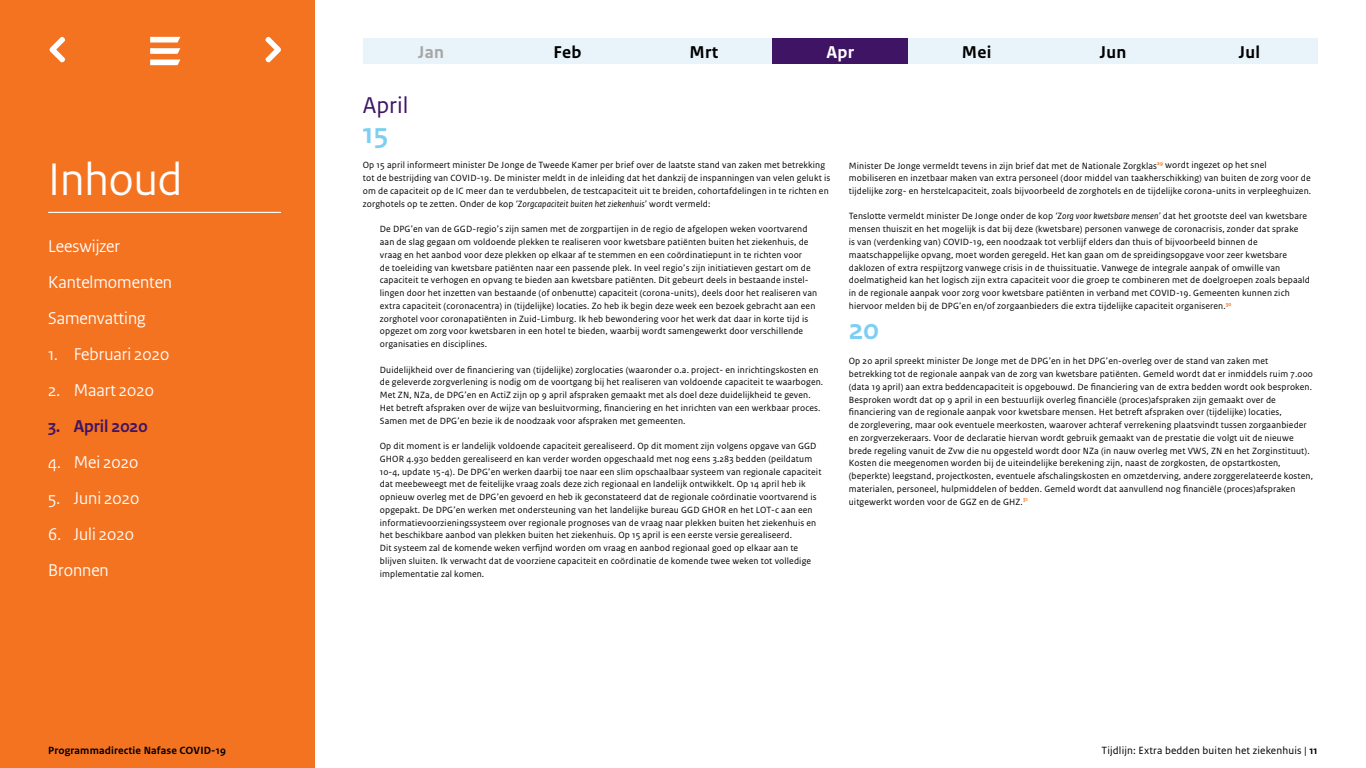
<style>
.page{position:relative;width:1366px;height:768px;background:#fff}
.page>*{position:absolute;margin:0;border:0;box-sizing:border-box;transform-origin:0 0}
.Kop_1{font:48px "Rijksoverheid Sans Heading";color:#fff}
.Dag{font:700 30px "Rijksoverheid Sans Heading";color:#7ccff2}
.Maand{font:24px "Rijksoverheid Sans Text";color:#3f1464}
.Kop_2_genummerd-1a{font:18px "Rijksoverheid Sans Heading";color:#fff}
.Kop_2{font:18px "Rijksoverheid Sans Heading";color:#fff}
.Maand_Zwart{font:700 18px "Rijksoverheid Sans Text";letter-spacing:.015em;color:#000}
.Kop_2_genummerd-1{font:700 18px "Rijksoverheid Sans Heading";color:#3f1464}
.Maand_Grijs{font:700 18px "Rijksoverheid Sans Text";color:#a6a6a6}
.Maand_Wit{font:700 18px "Rijksoverheid Sans Text";color:#fff}
.t1{font:11px "Rijksoverheid Sans Text";letter-spacing:.015em;color:#000}
.t2{font:700 11px "Rijksoverheid Sans Text";letter-spacing:.015em;color:#000}
.Plat{font:9.5px/12.8px "Rijksoverheid Sans Text";letter-spacing:.015em;color:#000}
.Plat_Inspring{font:9.5px/12.8px "Rijksoverheid Sans Text";letter-spacing:.015em;color:#000}
.s1{font-style:italic}
.s2{font-weight:700}
</style>
<div class="page">
<div style="left:0;top:0;width:315px;height:768px;background:#f47321"></div>
<hr style="left:48px;top:212px;width:233px;height:1px;background:#fff">
<svg style="left:150px;top:37px;width:30px;height:17px"></svg>
<svg style="left:150px;top:60px;width:30px;height:5px"></svg>
<svg style="left:49px;top:36px;width:16px;height:27px"></svg>
<svg style="left:265px;top:36px;width:16px;height:27px"></svg>
<div style="left:363px;top:38px;width:136px;height:26px;background:#e9f4fa"></div>
<div style="left:499px;top:38px;width:137px;height:26px;background:#e9f4fa"></div>
<div style="left:636px;top:38px;width:136px;height:26px;background:#e9f4fa"></div>
<div style="left:772px;top:38px;width:137px;height:26px;background:#3f1464"></div>
<div style="left:909px;top:38px;width:136px;height:26px;background:#e9f4fa"></div>
<div style="left:1045px;top:38px;width:136px;height:26px;background:#e9f4fa"></div>
<div style="left:1181px;top:38px;width:137px;height:26px;background:#e9f4fa"></div>
<h1 class="Kop_1" style="left:48px;top:152px;width:136px">Inhoud</h1>
<h2 class="Kop_2" style="left:48px;top:236px;width:73px">Leeswijzer</h2>
<h2 class="Kop_2" style="left:48px;top:272px;width:125px">Kantelmomenten</h2>
<h2 class="Kop_2" style="left:48px;top:308px;width:99px">Samenvatting</h2>
<h2 class="Kop_2_genummerd-1a" style="left:48px;top:344px;width:123px">1. Februari 2020</h2>
<h2 class="Kop_2_genummerd-1a" style="left:48px;top:380px;width:107px">2. Maart 2020</h2>
<h2 class="Kop_2_genummerd-1" style="left:48px;top:416px;width:101px">3. April 2020</h2>
<h2 class="Kop_2_genummerd-1a" style="left:48px;top:452px;width:92px">4. Mei 2020</h2>
<h2 class="Kop_2_genummerd-1a" style="left:48px;top:488px;width:93px">5. Juni 2020</h2>
<h2 class="Kop_2_genummerd-1a" style="left:48px;top:524px;width:87px">6. Juli 2020</h2>
<h2 class="Kop_2" style="left:48px;top:560px;width:62px">Bronnen</h2>
<p class="Maand_Grijs" style="left:418px;top:42px;width:27px">Jan</p>
<p class="Maand_Zwart" style="left:554px;top:42px;width:29px">Feb</p>
<p class="Maand_Zwart" style="left:690px;top:42px;width:30px">Mrt</p>
<p class="Maand_Wit" style="left:826px;top:42px;width:29px">Apr</p>
<p class="Maand_Zwart" style="left:962px;top:42px;width:31px">Mei</p>
<p class="Maand_Zwart" style="left:1100px;top:42px;width:28px">Jun</p>
<p class="Maand_Zwart" style="left:1239px;top:42px;width:23px">Jul</p>
<h1 class="Maand" style="left:363px;top:91px;width:47px">April</h1>
<h2 class="Dag" style="left:363px;top:116px;width:27px">15</h2>
<p class="Plat" style="left:363px;top:159px;width:469px">Op 15 april informeert minister De Jonge de Tweede Kamer per brief over de laatste stand van zaken met betrekking tot de bestrijding van COVID-19. De minister meldt in de inleiding dat het dankzij de inspanningen van velen gelukt is om de capaciteit op de IC meer dan te verdubbelen, de testcapaciteit uit te breiden, cohortafdelingen in te richten en zorghotels op te zetten. Onder de kop <span class="s1">‘Zorgcapaciteit buiten het ziekenhuis’</span> wordt vermeld:</p>
<h1 class="Plat_Inspring" style="left:380px;top:223px;width:439px">De DPG’en van de GGD-regio’s zijn samen met de zorgpartijen in de regio de afgelopen weken voortvarend aan de slag gegaan om voldoende plekken te realiseren voor kwetsbare patiënten buiten het ziekenhuis, de vraag en het aanbod voor deze plekken op elkaar af te stemmen en een coördinatiepunt in te richten voor<br>de toeleiding van kwetsbare patiënten naar een passende plek. In veel regio’s zijn initiatieven gestart om de capaciteit te verhogen en opvang te bieden aan kwetsbare patiënten. Dit gebeurt deels in bestaande instel&shy;lingen door het inzetten van bestaande (of onbenutte) capaciteit (corona-units), deels door het realiseren van extra capaciteit (coronacentra) in (tijdelijke) locaties. Zo heb ik begin deze week een bezoek gebracht aan een zorghotel voor coronapatiënten in Zuid-Limburg. Ik heb bewondering voor het werk dat daar in korte tijd is opgezet om zorg voor kwetsbaren in een hotel te bieden, waarbij wordt samengewerkt door verschillende organisaties en disciplines.</h1>
<h1 class="Plat_Inspring" style="left:380px;top:363px;width:445px">Duidelijkheid over de financiering van (tijdelijke) zorglocaties (waaronder o.a. project- en inrichtingskosten en de geleverde zorgverlening is nodig om de voortgang bij het realiseren van voldoende capaciteit te waarbogen.</h1>
<h1 class="Plat_Inspring" style="left:380px;top:389px;width:442px">Met ZN, NZa, de DPG’en en ActiZ zijn op 9 april afspraken gemaakt met als doel deze duidelijkheid te geven.<br>Het betreft afspraken over de wijze van besluitvorming, financiering en het inrichten van een werkbaar proces.<br>Samen met de DPG’en bezie ik de noodzaak voor afspraken met gemeenten.</h1>
<h1 class="Plat_Inspring" style="left:380px;top:440px;width:443px">Op dit moment is er landelijk voldoende capaciteit gerealiseerd. Op dit moment zijn volgens opgave van GGD GHOR 4.930 bedden gerealiseerd en kan verder worden opgeschaald met nog eens 3.283 bedden (peildatum 10-4, update 15-4). De DPG’en werken daarbij toe naar een slim opschaalbaar systeem van regionale capaciteit dat meebeweegt met de feitelijke vraag zoals deze zich regionaal en landelijk ontwikkelt. Op 14 april heb ik opnieuw overleg met de DPG’en gevoerd en heb ik geconstateerd dat de regionale coördinatie voortvarend is opgepakt. De DPG’en werken met ondersteuning van het landelijke bureau GGD GHOR en het LOT-c aan een informatievoorzieningssysteem over regionale prognoses van de vraag naar plekken buiten het ziekenhuis en het beschikbare aanbod van plekken buiten het ziekenhuis. Op 15 april is een eerste versie gerealiseerd.</h1>
<h1 class="Plat_Inspring" style="left:380px;top:542px;width:433px">Dit systeem zal de komende weken verfijnd worden om vraag en aanbod regionaal goed op elkaar aan te blijven sluiten. Ik verwacht dat de voorziene capaciteit en coördinatie de komende twee weken tot volledige implementatie zal komen.</h1>
<p class="Plat" style="left:849px;top:159px;width:464px">Minister De Jonge vermeldt tevens in zijn brief dat met de Nationale Zorgklas<sup>29</sup> wordt ingezet op het snel mobiliseren en inzetbaar maken van extra personeel (door middel van taakherschikking) van buiten de zorg voor de tijdelijke zorg- en herstelcapaciteit, zoals bijvoorbeeld de zorghotels en de tijdelijke corona-units in verpleeghuizen.</p>
<p class="Plat" style="left:849px;top:210px;width:460px">Tenslotte vermeldt minister De Jonge onder de kop <span class="s1">‘Zorg voor kwetsbare mensen’</span> dat het grootste deel van kwetsbare mensen thuiszit en het mogelijk is dat bij deze (kwetsbare) personen vanwege de coronacrisis, zonder dat sprake<br>is van (verdenking van) COVID-19, een noodzaak tot verblijf elders dan thuis of bijvoorbeeld binnen de maatschappelijke opvang, moet worden geregeld. Het kan gaan om de spreidingsopgave voor zeer kwetsbare</p>
<p class="Plat" style="left:849px;top:261px;width:433px">daklozen of extra respijtzorg vanwege crisis in de thuissituatie. Vanwege de integrale aanpak of omwille van</p>
<p class="Plat" style="left:849px;top:274px;width:463px">doelmatigheid kan het logisch zijn extra capaciteit voor die groep te combineren met de doelgroepen zoals bepaald in de regionale aanpak voor zorg voor kwetsbare patiënten in verband met COVID-19. Gemeenten kunnen zich</p>
<p class="Plat" style="left:849px;top:299px;width:384px">hiervoor melden bij de DPG’en en/of zorgaanbieders die extra tijdelijke capaciteit organiseren.<sup>30</sup></p>
<h2 class="Dag" style="left:849px;top:312px;width:32px">20</h2>
<p class="Plat" style="left:849px;top:355px;width:421px">Op 20 april spreekt minister De Jonge met de DPG’en in het DPG’en-overleg over de stand van zaken met</p>
<p class="Plat" style="left:849px;top:368px;width:466px">betrekking tot de regionale aanpak van de zorg van kwetsbare patiënten. Gemeld wordt dat er inmiddels ruim 7.000</p>
<p class="Plat" style="left:849px;top:380px;width:465px">(data 19 april) aan extra beddencapaciteit is opgebouwd. De financiering van de extra bedden wordt ook besproken.<br>Besproken wordt dat op 9 april in een bestuurlijk overleg financiële (proces)afspraken zijn gemaakt over de</p>
<p class="Plat" style="left:849px;top:406px;width:434px">financiering van de regionale aanpak voor kwetsbare mensen. Het betreft afspraken over (tijdelijke) locaties,</p>
<p class="Plat" style="left:849px;top:419px;width:462px">de zorglevering, maar ook eventuele meerkosten, waarover achteraf verrekening plaatsvindt tussen zorgaanbieder en zorgverzekeraars. Voor de declaratie hiervan wordt gebruik gemaakt van de prestatie die volgt uit de nieuwe brede regeling vanuit de Zvw die nu opgesteld wordt door NZa (in nauw overleg met VWS, ZN en het Zorginstituut).<br>Kosten die meegenomen worden bij de uiteindelijke berekening zijn, naast de zorgkosten, de opstartkosten,</p>
<p class="Plat" style="left:849px;top:470px;width:466px">(beperkte) leegstand, projectkosten, eventuele afschalingskosten en omzetderving, andere zorggerelateerde kosten, materialen, personeel, hulpmiddelen of bedden. Gemeld wordt dat aanvullend nog financiële (proces)afspraken uitgewerkt worden voor de GGZ en de GHZ.<sup>31</sup></p>
<p class="t2" style="left:48px;top:744px;width:179px">Programmadirectie Nafase COVID-19</p>
<p class="t1" style="left:1101px;top:744px;width:218px">Tijdlijn: Extra bedden buiten het ziekenhuis | <span class="s2">11</span></p>
</div>
